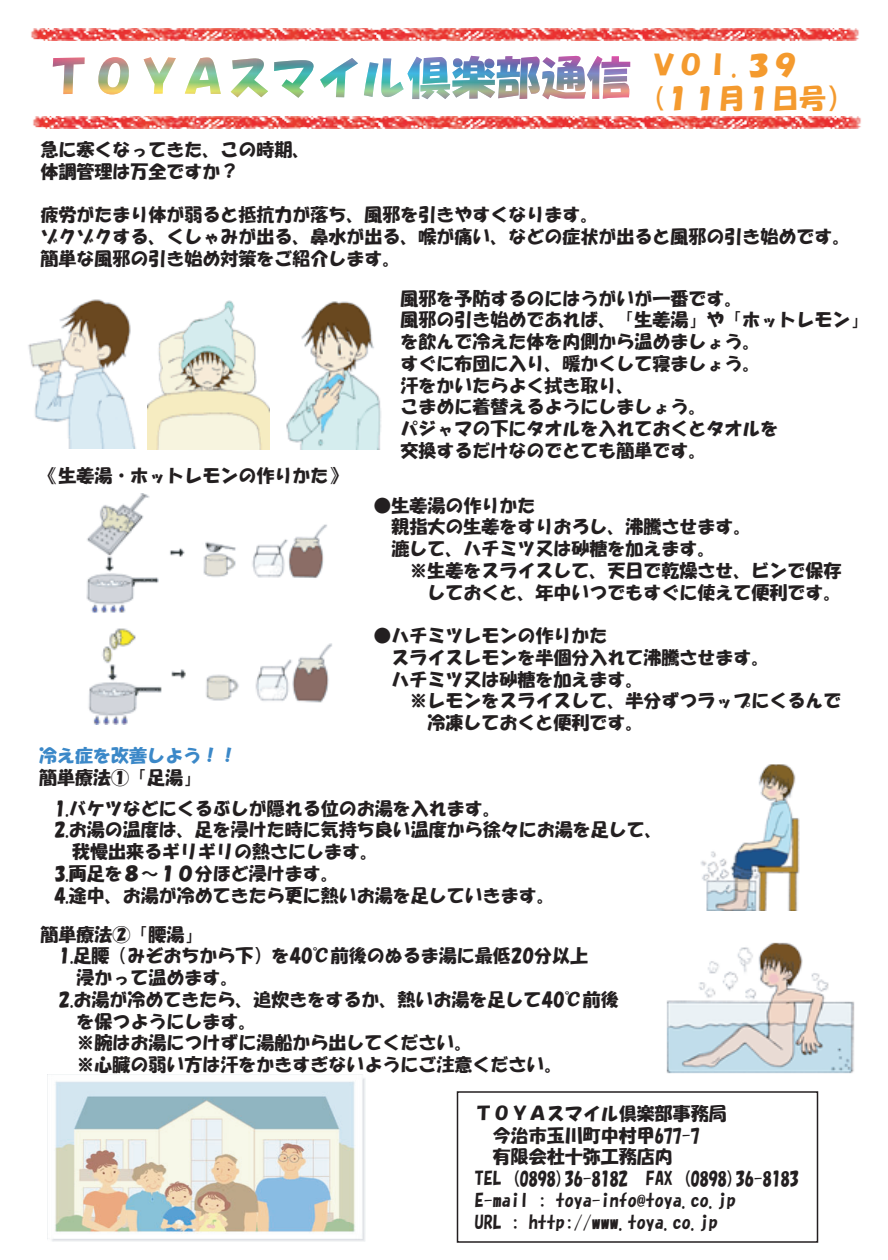
<style>
.page{position:relative;width:888px;height:1260px;background:#fff}
.page>*{position:absolute;margin:0;border:0;box-sizing:border-box;transform-origin:0 0}
.t1{font:27px/32.2px "HG Soei Kakupoptai";color:#f49a2e}
.t2{font:18px/21.8px "HGS Soei Kakupoptai";color:#231f20}
.t3{font:18px "HG Soei Kakupoptai";color:#231f20}
.t4{font:18px "HGS Soei Kakupoptai";color:#3b88c8}
</style>
<div class="page">
<svg style="left:53px;top:58px;width:32px;height:36px"></svg>
<svg style="left:98px;top:57px;width:31px;height:37px"></svg>
<svg style="left:144px;top:57px;width:32px;height:37px"></svg>
<svg style="left:185px;top:57px;width:36px;height:37px"></svg>
<svg style="left:231px;top:58px;width:37px;height:39px"></svg>
<svg style="left:274px;top:60px;width:40px;height:38px"></svg>
<svg style="left:320px;top:58px;width:38px;height:39px"></svg>
<img style="left:364px;top:56px;width:266px;height:43px">
<img style="left:33px;top:116px;width:828px;height:12px">
<img style="left:31px;top:28px;width:828px;height:12px">
<img style="left:49px;top:1074px;width:317px;height:168px">
<div style="left:457px;top:1091px;width:361px;height:152px;border:2px solid #231f20"></div>
<img style="left:28px;top:299px;width:108px;height:149px">
<img style="left:147px;top:300px;width:123px;height:150px">
<img style="left:286px;top:301px;width:95px;height:149px">
<img style="left:86px;top:494px;width:241px;height:119px">
<img style="left:88px;top:628px;width:244px;height:96px">
<img style="left:700px;top:764px;width:100px;height:147px">
<img style="left:666px;top:942px;width:189px;height:132px">
<h1 class="t1" style="left:651px;top:49px;width:204px">ＶＯｌ.３９<br>(１１月１日号）</h1>
<p class="t2" style="left:40px;top:139px;width:271px">急に寒くなってきた、この時期、体調管理は万全ですか？</p>
<p class="t2" style="left:40px;top:204px;width:811px">疲労がたまり体が弱ると抵抗力が落ち、風邪を引きやすくなります。<br>ゾクゾクする、くしゃみが出る、鼻水が出る、喉が痛い、などの症状が出ると風邪の引き始めです。簡単な風邪の引き始め対策をご紹介します。</p>
<p class="t2" style="left:400px;top:287px;width:469px">風邪を予防するのにはうがいが一番です。<br>風邪の引き始めであれば、「生姜湯」や「ホットレモン」を飲んで冷えた体を内側から温めましょう。<br>すぐに布団に入り、暖かくして寝ましょう。<br>汗をかいたらよく拭き取り、<br>こまめに着替えるようにしましょう。<br>パジャマの下にタオルを入れておくとタオルを<br>交換するだけなのでとても簡単です。</p>
<p class="t2" style="left:40px;top:464px;width:307px">《生姜湯・ホットレモンの作りかた》</p>
<p class="t2" style="left:392px;top:494px;width:361px;text-indent:-18px">●生姜湯の作りかた<br>親指大の生姜をすりおろし、沸騰させます。漉して、ハチミツ又は砂糖を加えます。</p>
<p class="t2" style="left:410px;top:559px;width:433px;text-align:right">※生姜をスライスして、天日で乾燥させ、ビンで保存しておくと、年中いつでもすぐに使えて便利です。</p>
<p class="t2" style="left:392px;top:625px;width:379px;text-indent:-18px">●ハチミツレモンの作りかた<br>スライスレモンを半個分入れて沸騰させます。ハチミツ又は砂糖を加えます。</p>
<p class="t2" style="left:428px;top:690px;width:415px;text-indent:-18px">※レモンをスライスして、半分ずつラップにくるんで冷凍しておくと便利です。</p>
<p class="t4" style="left:39px;top:746px;width:199px">冷え症を改善しよう！！</p>
<p class="t2" style="left:54px;top:762px;width:448px;line-height:30.8px;text-indent:-15px">簡単療法①「足湯」<br>1.バケツなどにくるぶしが隠れる位のお湯を入れます。</p>
<p class="t2" style="left:54px;top:819px;width:610px">2.お湯の温度は、足を浸けた時に気持ち良い温度から徐々にお湯を足して、</p>
<p class="t2" style="left:72px;top:841px;width:307px">我慢出来るギリギリの熱さにします。</p>
<p class="t2" style="left:54px;top:862px;width:286px">3.両足を８～１０分ほど浸けます。</p>
<p class="t2" style="left:54px;top:884px;width:502px">4.途中、お湯が冷めてきたら更に熱いお湯を足していきます。</p>
<p class="t2" style="left:40px;top:923px;width:163px">簡単療法②「腰湯」</p>
<p class="t2" style="left:58px;top:945px;width:531px">1.足腰（みぞおちから下）を40℃前後のぬるま湯に最低20分以上</p>
<p class="t2" style="left:76px;top:967px;width:163px">浸かって温めます。</p>
<p class="t2" style="left:58px;top:988px;width:562px">2.お湯が冷めてきたら、追炊きをするか、熱いお湯を足して40℃前後</p>
<p class="t2" style="left:76px;top:1010px;width:181px">を保つようにします。</p>
<p class="t2" style="left:76px;top:1032px;width:397px">※腕はお湯につけずに湯船から出してください。</p>
<p class="t2" style="left:76px;top:1054px;width:487px">※心臓の弱い方は汗をかきすぎないようにご注意ください。</p>
<p class="t3" style="left:475px;top:1104px;width:253px">ＴＯＹＡスマイル倶楽部事務局</p>
<p class="t3" style="left:493px;top:1126px;width:208px">今治市玉川町中村甲677-7</p>
<p class="t3" style="left:493px;top:1148px;width:181px">有限会社十弥工務店内</p>
<p class="t3" style="left:475px;top:1169px;width:325px">TEL (0898)36-8182 FAX (0898)36-8183</p>
<p class="t3" style="left:475px;top:1191px;width:262px">E-mail : toya-info@toya.co.jp</p>
<p class="t3" style="left:475px;top:1213px;width:244px">URL : http://www.toya.co.jp</p>
</div>
